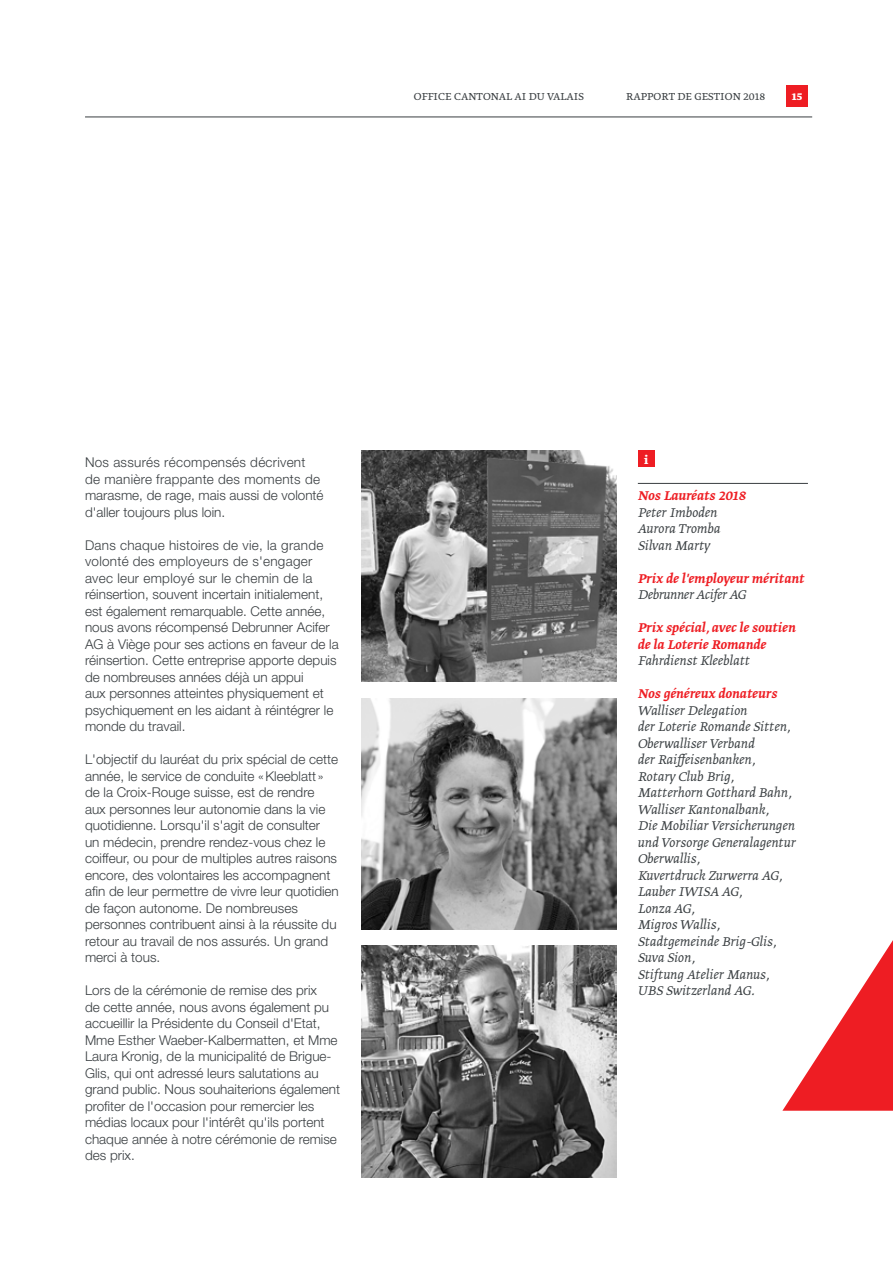
<style>
.page{position:relative;width:893px;height:1263px;background:#fff}
.page>*{position:absolute;margin:0;border:0;box-sizing:border-box;transform-origin:0 0}
.t1{font:15px/16.5px "Greta Text Pro Light Italic Min";color:#393e41}
.t2{font:italic 500 15px/16.5px "Greta Text Pro";color:#ee1d23}
.t3{font:15px "Greta Text Pro Light Italic Min";letter-spacing:-.02em;color:#393e41}
.t4{font:300 13.5px/16.5px "Helvetica Neue";color:#393e41}
.t5{font:300 13.5px/16.5px "Helvetica Neue";letter-spacing:.02em;color:#393e41}
.t6{font:700 13.5px "Greta Text Pro";color:#fff}
.t7{font:300 12px "Greta Text Pro";letter-spacing:.01em;color:#393e41}
.t8{font:700 12px "Greta Text Pro";color:#fff}
</style>
<div class="page">
<div style="left:787px;top:85px;width:21px;height:21px;background:#ee1d23"></div>
<hr style="left:85px;top:117px;width:727px;height:1px;background:#393e41">
<div style="left:638px;top:451px;width:16px;height:16px;background:#ee1d23"></div>
<hr style="left:638px;top:483px;width:170px;height:1px;background:#393e41">
<svg style="left:782px;top:940px;width:111px;height:171px"></svg>
<img style="left:361px;top:946px;width:256px;height:232px">
<img style="left:361px;top:698px;width:256px;height:231px">
<img style="left:361px;top:451px;width:256px;height:231px">
<p class="t7" style="left:414px;top:89px;width:172px">OFFICE CANTONAL AI DU VALAIS</p>
<p class="t7" style="left:626px;top:89px;width:141px">RAPPORT DE GESTION 2018</p>
<p class="t8" style="left:792px;top:88px;width:12px">15</p>
<p class="t5" style="left:85px;top:454px;width:240px">Nos assurés récompensés décrivent de manière frappante des moments de marasme, de rage, mais aussi de volonté d'aller toujours plus loin.</p>
<p class="t4" style="left:85px;top:536px;width:255px">Dans chaque histoires de vie, la grande volonté des employeurs de s'engager avec leur employé sur le chemin de la réinsertion, souvent incertain initialement, est également remarquable. Cette année, nous avons récompensé Debrunner Acifer AG à Viège pour ses actions en faveur de la réinsertion. Cette entreprise apporte depuis de nombreuses années déjà un appui<br>aux personnes atteintes physiquement et psychiquement en les aidant à réintégrer le monde du travail.</p>
<p class="t4" style="left:85px;top:751px;width:255px">L'objectif du lauréat du prix spécial de cette année, le service de conduite «Kleeblatt » de la Croix-Rouge suisse, est de rendre<br>aux personnes leur autonomie dans la vie quotidienne. Lorsqu'il s'agit de consulter<br>un médecin, prendre rendez-vous chez le coiffeur, ou pour de multiples autres raisons encore, des volontaires les accompagnent afin de leur permettre de vivre leur quotidien de façon autonome. De nombreuses personnes contribuent ainsi à la réussite du retour au travail de nos assurés. Un grand merci à tous.</p>
<p class="t4" style="left:85px;top:982px;width:257px">Lors de la cérémonie de remise des prix<br>de cette année, nous avons également pu accueillir la Présidente du Conseil d'Etat, Mme Esther Waeber-Kalbermatten, et Mme Laura Kronig, de la municipalité de Brigue-Glis, qui ont adressé leurs salutations au grand public. Nous souhaiterions également profiter de l'occasion pour remercier les médias locaux pour l'intérêt qu'ils portent chaque année à notre cérémonie de remise des prix.</p>
<p class="t6" style="left:644px;top:451px;width:6px">i</p>
<p class="t2" style="left:638px;top:488px;width:109px">Nos Lauréats 2018</p>
<p class="t1" style="left:638px;top:505px;width:84px">Peter Imboden<br>Aurora Tromba<br>Silvan Marty</p>
<p class="t2" style="left:638px;top:570px;width:168px">Prix de l'employeur méritant</p>
<p class="t3" style="left:638px;top:586px;width:110px">Debrunner Acifer AG</p>
<p class="t2" style="left:638px;top:620px;width:159px">Prix spécial, avec le soutien de la Loterie Romande</p>
<p class="t1" style="left:638px;top:653px;width:114px">Fahrdienst Kleeblatt</p>
<p class="t2" style="left:638px;top:686px;width:141px">Nos généreux donateurs</p>
<p class="t1" style="left:638px;top:703px;width:159px">Walliser Delegation<br>der Loterie Romande Sitten,<br>Oberwalliser Verband<br>der Raiffeisenbanken,<br>Rotary Club Brig,<br>Matterhorn Gotthard Bahn,<br>Walliser Kantonalbank,<br>Die Mobiliar Versicherungen und Vorsorge Generalagentur<br>Oberwallis,<br>Kuvertdruck Zurwerra AG,<br>Lauber IWISA AG,<br>Lonza AG,<br>Migros Wallis,<br>Stadtgemeinde Brig-Glis,<br>Suva Sion,<br>Stiftung Atelier Manus,<br>UBS Switzerland AG.</p>
</div>
